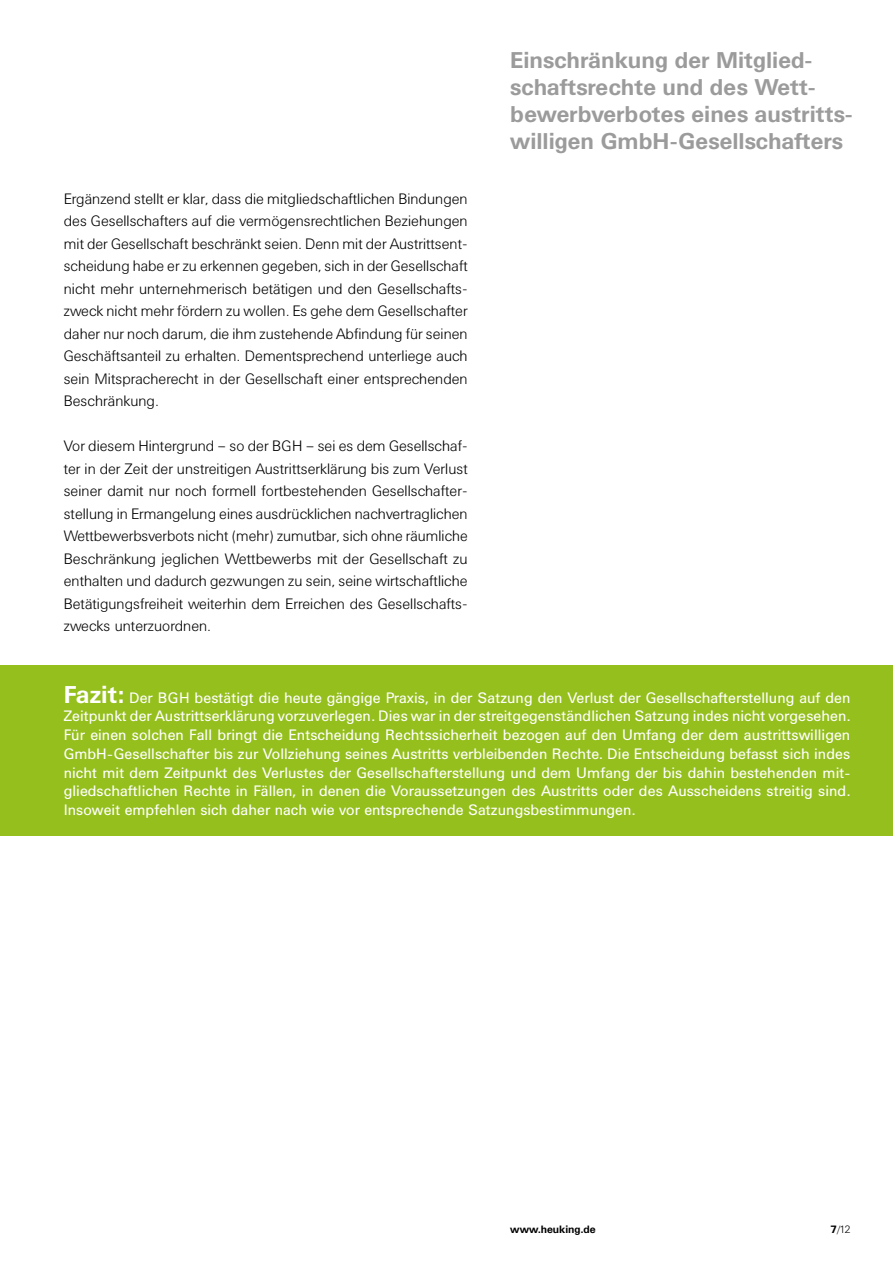
<style>
.page{position:relative;width:893px;height:1263px;background:#fff}
.page>*{position:absolute;margin:0;border:0;box-sizing:border-box;transform-origin:0 0}
.t1{font:700 22.5px/27px "Univers BQ";color:#9b9b9b}
.t2{font:300 15px/22.5px "Univers BQ";color:#000;text-align:justify}
.t3{font:15px/18.8px "Univers BQ";color:#fff;text-align:justify}
.t4{font:700 10.5px "Univers BQ";color:#000}
.t5{font:300 10.5px "Univers BQ";color:#000}
.s1{font-weight:700;font-size:24px}
.s2{font-weight:700}
</style>
<div class="page">
<div style="left:0;top:666px;width:893px;height:170px;background:#94bf1c"></div>
<p class="t2" style="left:64px;top:188px;width:405px">Ergänzend stellt er klar, dass die mitgliedschaftlichen Bindungen des Gesellschafters auf die vermögensrechtlichen Beziehungen mit der Gesellschaft beschränkt seien. Denn mit der Austrittsent&shy;scheidung habe er zu erkennen gegeben, sich in der Gesellschaft nicht mehr unternehmerisch betätigen und den Gesellschafts&shy;zweck nicht mehr fördern zu wollen. Es gehe dem Gesellschafter daher nur noch darum, die ihm zustehende Abfindung für seinen Geschäftsanteil zu erhalten. Dementsprechend unterliege auch sein Mitspracherecht in der Gesellschaft einer entsprechenden Beschränkung.</p>
<p class="t2" style="left:64px;top:435px;width:405px">Vor diesem Hintergrund – so der BGH – sei es dem Gesellschaf&shy;ter in der Zeit der unstreitigen Austrittserklärung bis zum Verlust seiner damit nur noch formell fortbestehenden Gesellschafter&shy;stellung in Ermangelung eines ausdrücklichen nachvertraglichen Wettbewerbsverbots nicht (mehr) zumutbar, sich ohne räumliche Beschränkung jeglichen Wettbewerbs mit der Gesellschaft zu enthalten und dadurch gezwungen zu sein, seine wirtschaftliche Betätigungsfreiheit weiterhin dem Erreichen des Gesellschafts&shy;zwecks unterzuordnen.</p>
<h1 class="t1" style="left:510px;top:47px;width:342px">Einschränkung der Mitglied&shy;schaftsrechte und des Wett&shy;bewerbverbotes eines austritts&shy;willigen GmbH-Gesellschafters</h1>
<p class="t3" style="left:64px;top:688px;width:788px"><span class="s1">Fazit:</span> Der BGH bestätigt die heute gängige Praxis, in der Satzung den Verlust der Gesellschafterstellung auf den Zeitpunkt der Austrittserklärung vorzuverlegen. Dies war in der streitgegenständlichen Satzung indes nicht vorgesehen.<br>Für einen solchen Fall bringt die Entscheidung Rechtssicherheit bezogen auf den Umfang der dem austrittswilligen GmbH-Gesellschafter bis zur Vollziehung seines Austritts verbleibenden Rechte. Die Entscheidung befasst sich indes nicht mit dem Zeitpunkt des Verlustes der Gesellschafterstellung und dem Umfang der bis dahin bestehenden mit&shy;gliedschaftlichen Rechte in Fällen, in denen die Voraussetzungen des Austritts oder des Ausscheidens streitig sind.<br>Insoweit empfehlen sich daher nach wie vor entsprechende Satzungsbestimmungen.</p>
<p class="t4" style="left:510px;top:1223px;width:87px">www.heuking.de</p>
<p class="t5" style="left:831px;top:1224px;width:21px"><span class="s2">7</span>/12</p>
</div>
